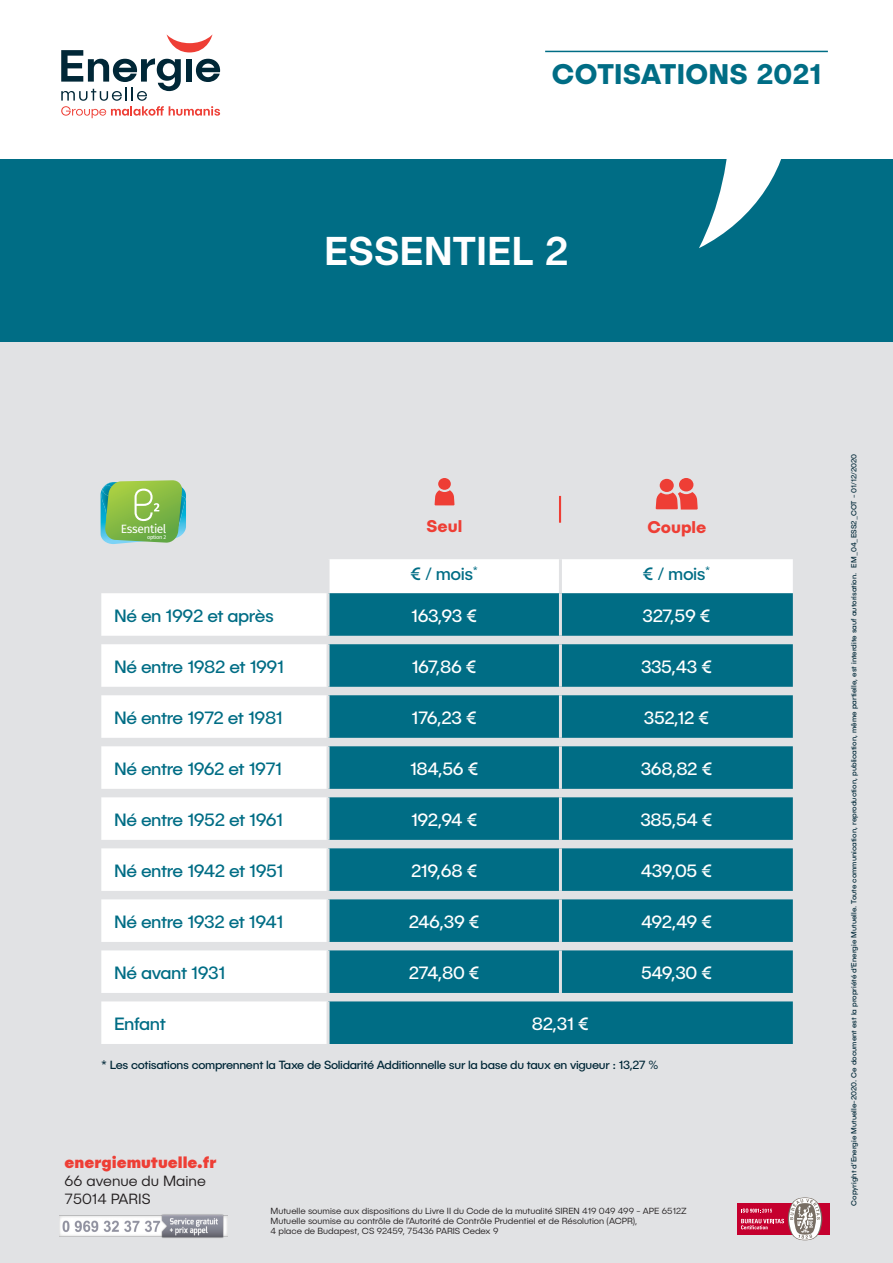
<style>
.page{position:relative;width:893px;height:1263px;background:#fff}
.page>*{position:absolute;margin:0;border:0;box-sizing:border-box;transform-origin:0 0}
.Titre_fiche{font:500 40.5px "Publica Sans";color:#fff}
.t1{font:700 28.5px "Publica Sans";letter-spacing:.01em;color:#006d85}
.chapô{font:18px "Publica Sans";letter-spacing:-.025em;color:#006d85}
.chapô-2{font:18px "Publica Sans";letter-spacing:-.025em;color:#fff}
.t2{font:700 17.1px "Publica Sans";color:#ee3e35}
.t3{font:800 16.5px "Publica Sans";color:#ee3e35}
.t4{font:300 15px/18px "Publica Sans";color:#231f20}
.chapô-3{font:12px "Publica Sans";letter-spacing:-.025em;color:#002737}
.t5{font:12px "Fira Sans";letter-spacing:-.035em;color:#fff}
.t6{font:300 9px/10.2px "Publica Sans";color:#231f20}
.chapô-4{font:7.5px "Publica Sans";color:#002737}
.t7{font:5.55px "Fira Sans";letter-spacing:-.06em;color:#fff}
</style>
<div class="page">
<div style="left:0;top:342px;width:893px;height:921px;background:#e1e2e4"></div>
<div style="left:0;top:160px;width:893px;height:182px;background:#006d85"></div>
<svg style="left:699px;top:50px;width:92px;height:198px"></svg>
<svg style="left:61px;top:34px;width:159px;height:84px"></svg>
<div style="left:545px;top:51px;width:283px;height:50px;background:#fff"></div>
<hr style="left:545px;top:51px;width:283px;height:1px;background:#006d85">
<div style="left:738px;top:1203px;width:92px;height:32px;background:#c5002e"></div>
<svg style="left:741px;top:1197px;width:81px;height:43px"></svg>
<img style="left:59px;top:1214px;width:169px;height:24px">
<hr style="left:559px;top:496px;width:2px;height:27px;background:#ee3e35">
<svg style="left:101px;top:559px;width:692px;height:485px;fill:#fff"></svg>
<svg style="left:328px;top:593px;width:465px;height:451px;background:#227e93"></svg>
<hr style="left:327px;top:593px;width:3px;height:43px;background:#e1e2e4">
<hr style="left:559px;top:593px;width:3px;height:43px;background:#e1e2e4">
<hr style="left:327px;top:644px;width:3px;height:43px;background:#e1e2e4">
<hr style="left:559px;top:644px;width:3px;height:43px;background:#e1e2e4">
<hr style="left:327px;top:695px;width:3px;height:43px;background:#e1e2e4">
<hr style="left:559px;top:695px;width:3px;height:43px;background:#e1e2e4">
<hr style="left:327px;top:746px;width:3px;height:43px;background:#e1e2e4">
<hr style="left:559px;top:746px;width:3px;height:43px;background:#e1e2e4">
<hr style="left:327px;top:797px;width:3px;height:43px;background:#e1e2e4">
<hr style="left:559px;top:797px;width:3px;height:43px;background:#e1e2e4">
<hr style="left:327px;top:848px;width:3px;height:43px;background:#e1e2e4">
<hr style="left:559px;top:848px;width:3px;height:43px;background:#e1e2e4">
<hr style="left:327px;top:899px;width:3px;height:43px;background:#e1e2e4">
<hr style="left:559px;top:899px;width:3px;height:43px;background:#e1e2e4">
<hr style="left:327px;top:950px;width:3px;height:43px;background:#e1e2e4">
<hr style="left:559px;top:950px;width:3px;height:43px;background:#e1e2e4">
<hr style="left:327px;top:559px;width:3px;height:34px;background:#e1e2e4">
<hr style="left:559px;top:559px;width:3px;height:34px;background:#e1e2e4">
<hr style="left:327px;top:1001px;width:3px;height:43px;background:#e1e2e4">
<div style="left:660px;top:479px;width:14px;height:13px;background:#ee3e35;border-radius:50%"></div>
<svg style="left:656px;top:492px;width:42px;height:17px"></svg>
<div style="left:679px;top:478px;width:14px;height:13px;background:#ee3e35;border-radius:50%"></div>
<svg style="left:434px;top:490px;width:21px;height:15px"></svg>
<div style="left:438px;top:478px;width:13px;height:12px;background:#ee3e35;border-radius:50%"></div>
<svg style="left:101px;top:480px;width:85px;height:64px;background:#83bd69"></svg>
<h2 class="t1" style="left:552px;top:55px;width:271px">COTISATIONS 2021</h2>
<p class="Titre_fiche" style="left:324px;top:225px;width:246px">ESSENTIEL 2</p>
<p class="t5" style="left:121px;top:520px;width:47px">Essentiel</p>
<p class="t7" style="left:147px;top:532px;width:21px">option 2</p>
<p class="t2" style="left:427px;top:515px;width:37px">Seul</p>
<p class="t2" style="left:647px;top:516px;width:61px">Couple</p>
<p class="chapô" style="left:411px;top:562px;width:69px">€ / mois<sup>*</sup></p>
<p class="chapô" style="left:643px;top:562px;width:69px">€ / mois<sup>*</sup></p>
<p class="chapô" style="left:114px;top:604px;width:161px">Né en 1992 et après</p>
<p class="chapô-2" style="left:411px;top:604px;width:68px">163,93 €</p>
<p class="chapô-2" style="left:642px;top:604px;width:70px">327,59 €</p>
<p class="chapô" style="left:114px;top:655px;width:171px">Né entre 1982 et 1991</p>
<p class="chapô-2" style="left:412px;top:655px;width:67px">167,86 €</p>
<p class="chapô-2" style="left:641px;top:655px;width:73px">335,43 €</p>
<p class="chapô" style="left:114px;top:706px;width:170px">Né entre 1972 et 1981</p>
<p class="chapô-2" style="left:412px;top:706px;width:67px">176,23 €</p>
<p class="chapô-2" style="left:644px;top:706px;width:67px">352,12 €</p>
<p class="chapô" style="left:114px;top:757px;width:170px">Né entre 1962 et 1971</p>
<p class="chapô-2" style="left:410px;top:757px;width:70px">184,56 €</p>
<p class="chapô-2" style="left:641px;top:757px;width:73px">368,82 €</p>
<p class="chapô" style="left:114px;top:808px;width:171px">Né entre 1952 et 1961</p>
<p class="chapô-2" style="left:411px;top:808px;width:68px">192,94 €</p>
<p class="chapô-2" style="left:640px;top:808px;width:74px">385,54 €</p>
<p class="chapô" style="left:114px;top:859px;width:171px">Né entre 1942 et 1951</p>
<p class="chapô-2" style="left:411px;top:859px;width:68px">219,68 €</p>
<p class="chapô-2" style="left:641px;top:859px;width:73px">439,05 €</p>
<p class="chapô" style="left:114px;top:910px;width:171px">Né entre 1932 et 1941</p>
<p class="chapô-2" style="left:409px;top:910px;width:73px">246,39 €</p>
<p class="chapô-2" style="left:641px;top:910px;width:73px">492,49 €</p>
<p class="chapô" style="left:114px;top:961px;width:113px">Né avant 1931</p>
<p class="chapô-2" style="left:409px;top:961px;width:72px">274,80 €</p>
<p class="chapô-2" style="left:641px;top:961px;width:73px">549,30 €</p>
<p class="chapô" style="left:114px;top:1012px;width:53px">Enfant</p>
<p class="chapô-2" style="left:532px;top:1012px;width:58px">82,31 €</p>
<p class="chapô-3" style="left:101px;top:1057px;width:559px">* Les cotisations comprennent la Taxe de Solidarité Additionnelle sur la base du taux en vigueur : 13,27 %</p>
<h3 class="t3" style="left:65px;top:1151px;width:153px">energiemutuelle.fr</h3>
<h3 class="t4" style="left:65px;top:1172px;width:143px">66 avenue du Maine<br>75014 PARIS</h3>
<p class="t6" style="left:271px;top:1205px;width:418px">Mutuelle soumise aux dispositions du Livre II du Code de la mutualité SIREN 419 049 499 - APE 6512Z<br>Mutuelle soumise au contrôle de l’Autorité de Contrôle Prudentiel et de Résolution (ACPR),<br>4 place de Budapest, CS 92459, 75436 PARIS Cedex 9</p>
<p class="chapô-4" style="left:849px;top:568px;width:115px;rotate:-90deg">EM_04_ESS2_COT - 01/12/2020</p>
<p class="chapô-4" style="left:849px;top:1205px;width:634px;rotate:-90deg">Copyright d’Energie Mutuelle-2020. Ce document est la propriété d’Energie Mutuelle. Toute communication, reproduction, publication, même partielle, est interdite sauf autorisation.</p>
</div>
